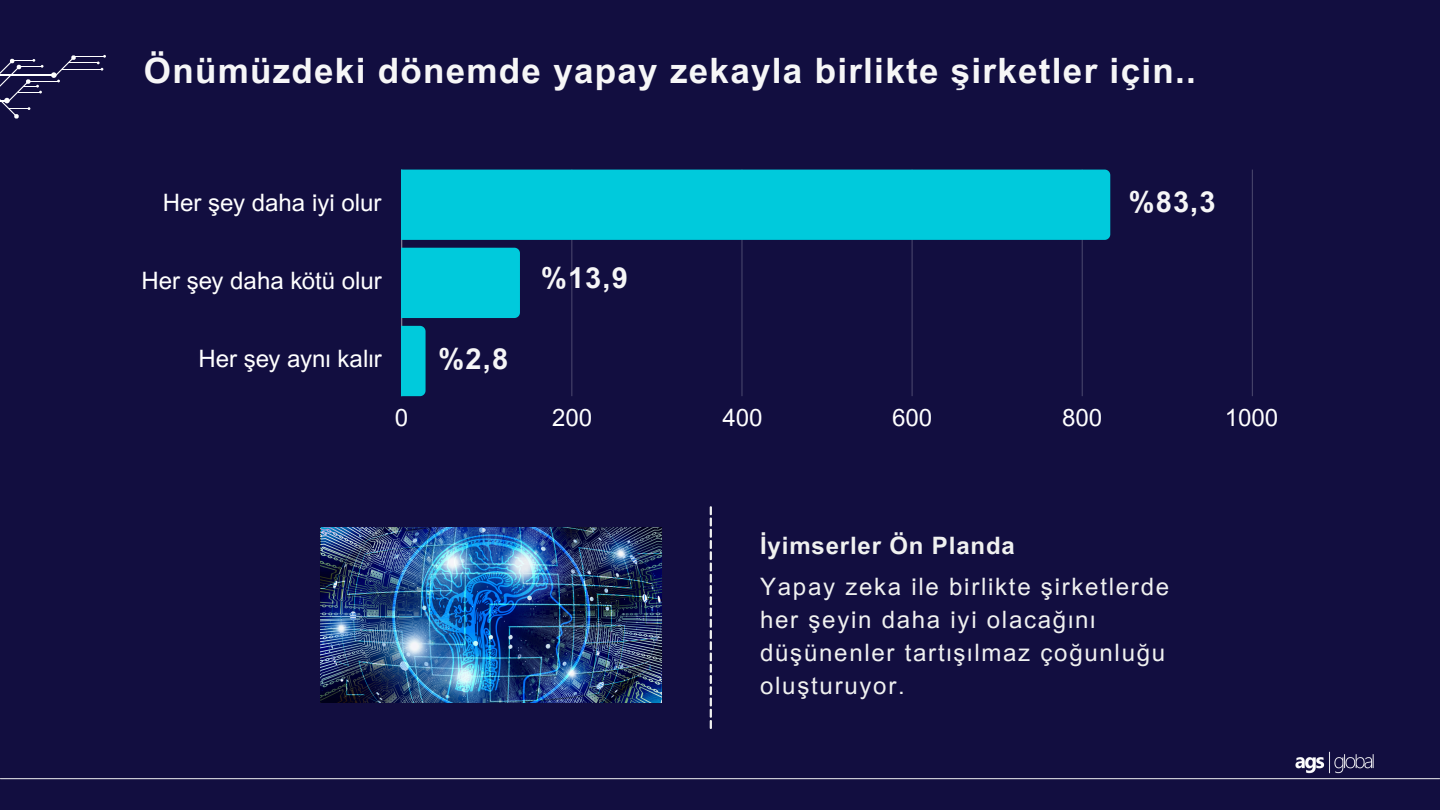
<style>
.page{position:relative;width:1440px;height:810px;background:#120e40}
.page>*{position:absolute;margin:0;border:0;box-sizing:border-box;transform-origin:0 0}
.t1{font:700 35px "Arial MT Pro";letter-spacing:.035em;color:#f6f6f7}
.t2{font:700 29px "Arial MT Pro";color:#f6f6f7}
.t3{font:24px/33px "Arial MT Pro";letter-spacing:.075em;color:#f0f1f0}
.t4{font:24px "Arial MT Pro";color:#fff}
.t5{font:700 24px "Arial MT Pro";letter-spacing:.035em;color:#f0f1f0}
</style>
<div class="page">
<hr style="left:0;top:778px;width:1440px;height:1px;background:#f2f3f3">
<hr style="left:74px;top:56px;width:31px;height:1px;background:#fff">
<hr style="left:68px;top:63px;width:30px;height:1px;background:#fff">
<hr style="left:62px;top:69px;width:40px;height:1px;background:#fff">
<svg style="left:97px;top:55px;width:9px;height:16px"></svg>
<svg style="left:0;top:55px;width:76px;height:64px"></svg>
<img style="left:1295px;top:752px;width:79px;height:21px">
<hr style="left:401px;top:170px;width:1px;height:226px;background:#fff;opacity:.6">
<hr style="left:571px;top:170px;width:1px;height:226px;background:#38345e">
<hr style="left:742px;top:170px;width:1px;height:226px;background:#2d2a56">
<hr style="left:912px;top:170px;width:1px;height:226px;background:#35315c">
<hr style="left:1082px;top:170px;width:1px;height:226px;background:#3b3861">
<hr style="left:1252px;top:170px;width:1px;height:226px;background:#434067">
<div style="left:402px;top:170px;width:708px;height:70px;background:#00cadc"></div>
<div style="left:402px;top:248px;width:118px;height:70px;background:#00cadc"></div>
<div style="left:402px;top:326px;width:24px;height:70px;background:#00cadc"></div>
<img style="left:320px;top:528px;width:342px;height:175px">
<svg style="left:710px;top:506px;width:2px;height:223px"></svg>
<h1 class="t1" style="left:144px;top:58px;width:1054px">Önümüzdeki dönemde yapay zekayla birlikte şirketler için..</h1>
<p class="t4" style="left:163px;top:194px;width:220px">Her şey daha iyi olur</p>
<p class="t4" style="left:141px;top:272px;width:242px">Her şey daha kötü olur</p>
<h3 class="t2" style="left:541px;top:267px;width:88px">%13,9</h3>
<h2 class="t2" style="left:1129px;top:191px;width:88px">%83,3</h2>
<p class="t4" style="left:198px;top:350px;width:185px">Her şey aynı kalır</p>
<p class="t2" style="left:439px;top:348px;width:71px">%2,8</p>
<p class="t4" style="left:395px;top:409px;width:15px">0</p>
<p class="t4" style="left:552px;top:409px;width:42px">200</p>
<p class="t4" style="left:722px;top:409px;width:42px">400</p>
<p class="t4" style="left:892px;top:409px;width:42px">600</p>
<p class="t4" style="left:1062px;top:409px;width:42px">800</p>
<p class="t4" style="left:1225px;top:409px;width:55px">1000</p>
<h2 class="t5" style="left:760px;top:537px;width:256px">İyimserler Ön Planda</h2>
<h2 class="t3" style="left:760px;top:573px;width:411px">Yapay zeka ile birlikte şirketlerde her şeyin daha iyi olacağını düşünenler tartışılmaz çoğunluğu oluşturuyor.</h2>
</div>
